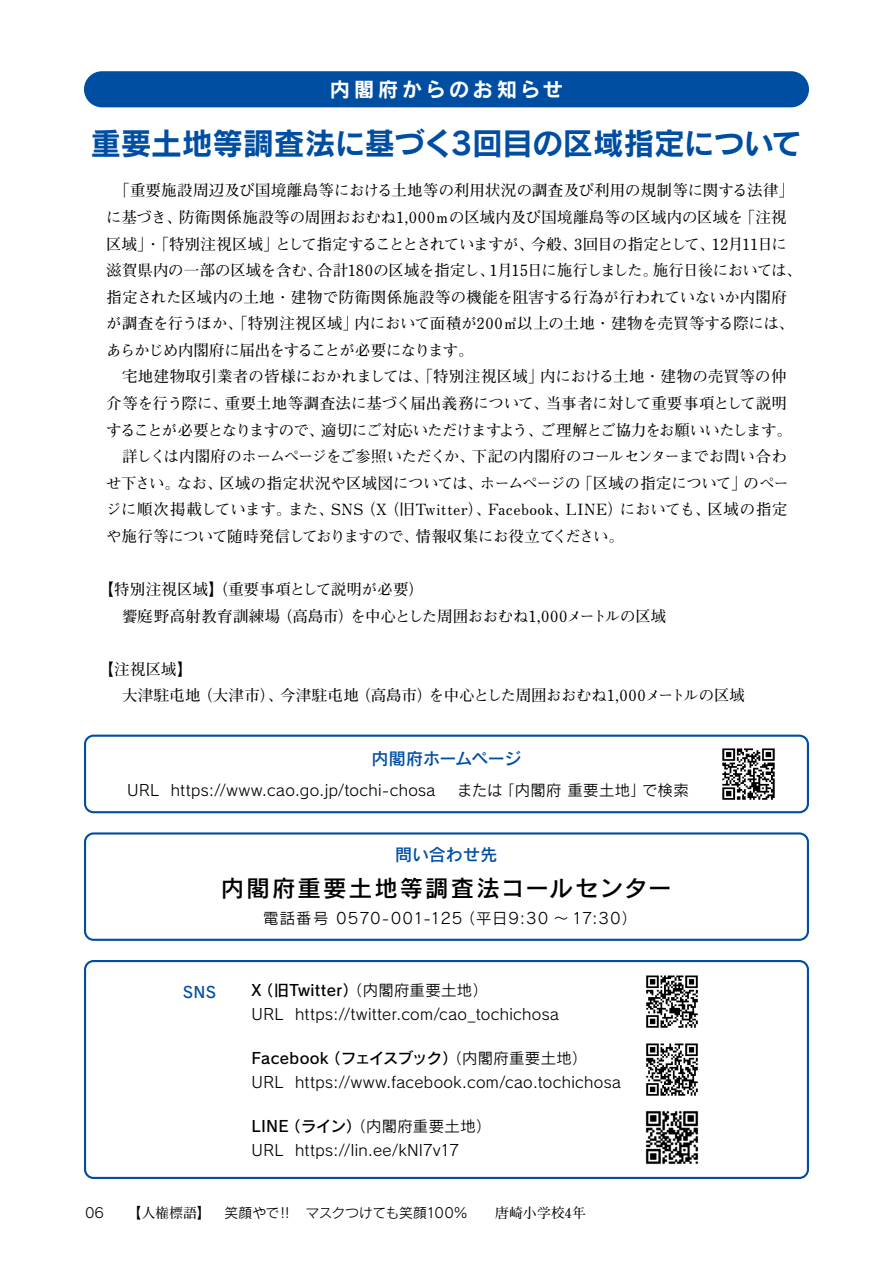
<style>
.page{position:relative;width:893px;height:1263px;background:#fff}
.page>*{position:absolute;margin:0;border:0;box-sizing:border-box;transform-origin:0 0}
.t1{font:30.9px "Rodin Pro B";letter-spacing:-.015em;color:#004ea2}
.t2{font:23.4px "Rodin Pro DB";letter-spacing:.09em;color:#000}
.t3{font:20.25px "Rodin Pro B";letter-spacing:.17em;color:#fff}
.t4{font:16.95px "Rodin Pro DB";letter-spacing:-.03em;color:#004ea2}
.t5{font:16.95px "Rodin Pro DB";letter-spacing:-.01em;color:#004ea2}
.t6{font:700 15.45px/26.5px "Futo Min A101 Pro";letter-spacing:-.005em;color:#000}
.t7{font:15.45px "Rodin Pro M";letter-spacing:.025em;color:#000}
.t8{font:15.45px "Rodin Pro DB";letter-spacing:.015em;color:#000}
.t9{font:15.45px "Rodin Pro M";letter-spacing:.05em;color:#000}
.t10{font:15.45px "Rodin Pro DB";color:#004ea2}
.t11{font:13.8px "Rodin Pro M";letter-spacing:-.02em;color:#000}
.s1{font-family:"Rodin Pro M"}
.s2{font-family:"Futo Min A101 Pro";font-weight:700}
</style>
<div class="page">
<img style="left:646px;top:975px;width:52px;height:53px">
<img style="left:646px;top:1043px;width:52px;height:53px">
<img style="left:645px;top:1110px;width:54px;height:55px">
<img style="left:722px;top:748px;width:53px;height:52px">
<div style="left:85px;top:72px;width:723px;height:34px;background:#004ea2;border-radius:17px"></div>
<div style="left:84px;top:71px;width:725px;height:36px;border:2px solid #004ea2;border-radius:17px"></div>
<div style="left:84px;top:735px;width:725px;height:78px;border:2px solid #004ea2;border-radius:9px"></div>
<div style="left:84px;top:960px;width:725px;height:219px;border:2px solid #004ea2;border-radius:9px"></div>
<div style="left:84px;top:832px;width:725px;height:109px;border:2px solid #004ea2;border-radius:9px"></div>
<h3 class="t3" style="left:330px;top:76px;width:235px">内閣府からのお知らせ</h3>
<h1 class="t1" style="left:90px;top:122px;width:714px">重要土地等調査法に基づく3回目の区域指定について</h1>
<p class="t6" style="left:106px;top:175px;width:698px">　「重要施設周辺及び国境離島等における土地等の利用状況の調査及び利用の規制等に関する法律」に基づき、防衛関係施設等の周囲おおむね1,000ｍの区域内及び国境離島等の区域内の区域を「注視区域」・「特別注視区域」として指定することとされていますが、今般、3回目の指定として、12月11日に滋賀県内の一部の区域を含む、合計180の区域を指定し、1月15日に施行しました。施行日後においては、指定された区域内の土地・建物で防衛関係施設等の機能を阻害する行為が行われていないか内閣府が調査を行うほか、「特別注視区域」内において面積が200㎡以上の土地・建物を売買等する際には、あらかじめ内閣府に届出をすることが必要になります。<br>　宅地建物取引業者の皆様におかれましては、「特別注視区域」内における土地・建物の売買等の仲介等を行う際に、重要土地等調査法に基づく届出義務について、当事者に対して重要事項として説明することが必要となりますので、適切にご対応いただけますよう、ご理解とご協力をお願いいたします。　詳しくは内閣府のホームページをご参照いただくか、下記の内閣府のコールセンターまでお問い合わせ下さい。なお、区域の指定状況や区域図については、ホームページの「区域の指定について」のページに順次掲載しています。また、SNS（X（旧Twitter）、Facebook、LINE）においても、区域の指定や施行等について随時発信しておりますので、情報収集にお役立てください。</p>
<p class="t6" style="left:106px;top:574px;width:562px;text-indent:-8px">【特別注視区域】（重要事項として説明が必要）<br>　饗庭野高射教育訓練場（高島市）を中心とした周囲おおむね1,000メートルの区域</p>
<p class="t6" style="left:106px;top:654px;width:640px;text-indent:-8px">【注視区域】<br>　大津駐屯地（大津市）、今津駐屯地（高島市）を中心とした周囲おおむね1,000メートルの区域</p>
<p class="t4" style="left:371px;top:748px;width:151px">内閣府ホームページ</p>
<p class="t7" style="left:127px;top:780px;width:563px">URL https://www.cao.go.jp/tochi-chosa 　または「内閣府 重要土地」で検索</p>
<p class="t5" style="left:395px;top:843px;width:104px">問い合わせ先</p>
<h2 class="t2" style="left:221px;top:872px;width:452px">内閣府重要土地等調査法コールセンター</h2>
<p class="t9" style="left:263px;top:908px;width:376px">電話番号 0570-001-125（平日9:30 ～ 17:30）</p>
<p class="t10" style="left:183px;top:982px;width:35px">SNS</p>
<p class="t8" style="left:251px;top:980px;width:238px">X（旧Twitter）<span class="s1">（内閣府重要土地）</span></p>
<p class="t7" style="left:251px;top:1004px;width:309px">URL https://twitter.com/cao_tochichosa</p>
<p class="t8" style="left:251px;top:1048px;width:338px">Facebook（フェイスブック）<span class="s1">（内閣府重要土地）</span></p>
<p class="t7" style="left:251px;top:1072px;width:371px">URL https://www.facebook.com/cao.tochichosa</p>
<p class="t8" style="left:251px;top:1116px;width:242px">LINE（ライン）<span class="s1">（内閣府重要土地）</span></p>
<p class="t7" style="left:251px;top:1140px;width:210px">URL https://lin.ee/kNl7v17</p>
<p class="t11" style="left:85px;top:1204px;width:21px">06</p>
<p class="t11" style="left:128px;top:1203px;width:460px"><span class="s2">【人権標語】　</span>笑顔やで‼　マスクつけても笑顔100％<span class="s2">　　唐崎小学校4年</span></p>
</div>
